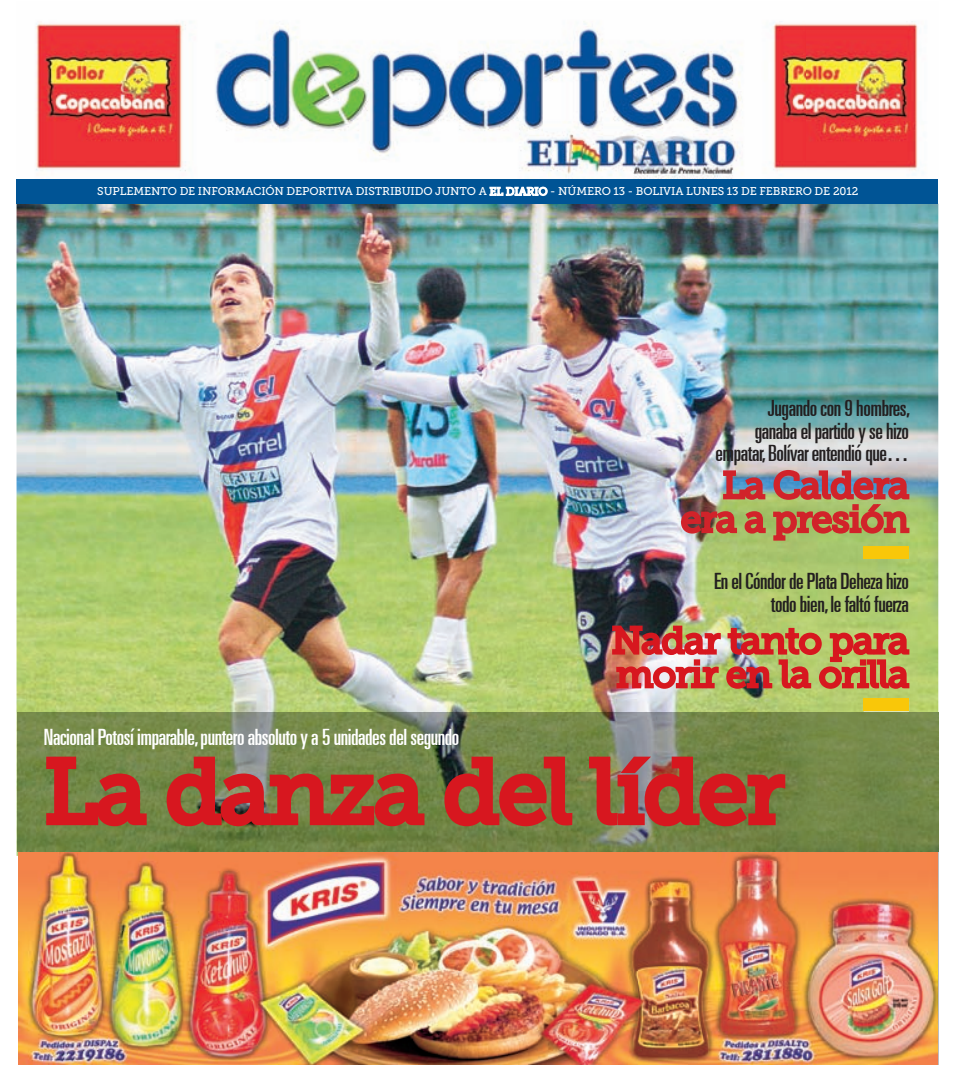
<style>
.page{position:relative;width:953px;height:1076px;background:#fff}
.page>*{position:absolute;margin:0;border:0;box-sizing:border-box;transform-origin:0 0}
.t1{font:90px "Museo Slab 500";letter-spacing:-.02em;color:#d7171f}
.t2{font:37.5px/33.8px "Museo Slab 500";letter-spacing:-.02em;color:#d7171f}
.t3{font:37.5px/33.8px "Museo Slab 500";letter-spacing:-.02em;color:#d1232a;text-align:right}
.t4{font:ultra-condensed 22.5px/22.5px "Univers LT";letter-spacing:-.02em;color:#231f20;text-align:right}
.t5{font:ultra-condensed 22.5px "Univers LT";letter-spacing:-.02em;color:#fff}
.t6{font:11.25px "Museo Slab 500";letter-spacing:-.01em;color:#fff}
</style>
<div class="page">
<img style="left:17px;top:204px;width:921px;height:508px">
<img style="left:17px;top:712px;width:921px;height:353px">
<div style="left:17px;top:179px;width:921px;height:25px;background:#005495"></div>
<img style="left:36px;top:21px;width:882px;height:158px">
<svg style="left:489px;top:186px;width:59px;height:10px"></svg>
<img style="left:679px;top:469px;width:231px;height:73px">
<img style="left:611px;top:624px;width:299px;height:70px">
<div style="left:863px;top:546px;width:46px;height:13px;background:#f9c709"></div>
<div style="left:863px;top:698px;width:46px;height:13px;background:#f9c709"></div>
<svg style="left:44px;top:754px;width:105px;height:75px;background:#946039"></svg>
<svg style="left:164px;top:754px;width:263px;height:75px;background:#975c3c"></svg>
<svg style="left:442px;top:754px;width:133px;height:82px;background:#905936"></svg>
<svg style="left:586px;top:754px;width:201px;height:82px;background:#985e3f"></svg>
<p class="t6" style="left:97px;top:187px;width:762px">SUPLEMENTO DE INFORMACIÓN DEPORTIVA DISTRIBUIDO JUNTO A EL DIARIO - NÚMERO 13 - BOLIVIA LUNES 13 DE FEBRERO DE 2012</p>
<p class="t4" style="left:715px;top:397px;width:196px">Jugando con 9 hombres,<br>ganaba el partido y se hizo empatar, Bolívar entendió que…</p>
<h2 class="t3" style="left:680px;top:471px;width:230px">La Caldera era a presión</h2>
<p class="t4" style="left:714px;top:570px;width:196px">En el Cóndor de Plata Deheza hizo todo bien, le faltó fuerza</p>
<p class="t5" style="left:44px;top:724px;width:417px">Nacional Potosí imparable, puntero absoluto y a 5 unidades del segundo</p>
<h2 class="t2" style="left:611px;top:626px;width:299px">Nadar tanto para morir en la orilla</h2>
<h1 class="t1" style="left:44px;top:759px;width:742px">La danza del líder</h1>
</div>
